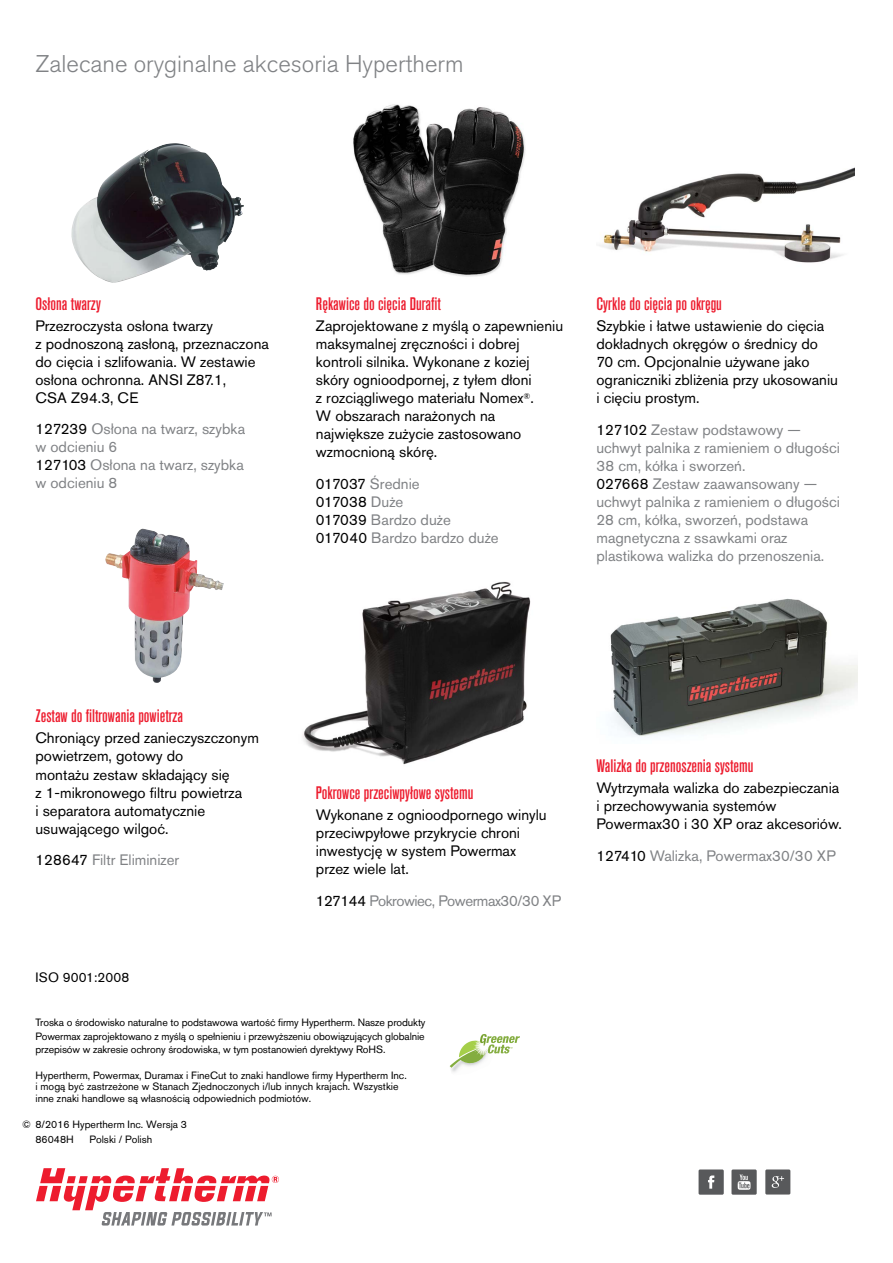
<style>
.page{position:relative;width:893px;height:1263px;background:#fff}
.page>*{position:absolute;margin:0;border:0;box-sizing:border-box;transform-origin:0 0}
.t1{font:300 24px "Akzidenz Grotesk Pro";color:#808285}
.t2{font:500 condensed 18px "Akzidenz Grotesk Pro";color:#ed1c2e}
.t3{font:15px/18px "Akzidenz Grotesk Pro";color:#000}
.t4{font:15px/18px "Akzidenz Grotesk Pro";color:#808285}
.t5{font:15px "Akzidenz Grotesk Pro";letter-spacing:-.03em;color:#808285}
.t6{font:13.5px "Akzidenz Grotesk Pro";letter-spacing:.01em;color:#000}
.t7{font:10.5px/13.5px "Akzidenz Grotesk Pro";color:#000}
.s1{color:#000}
</style>
<div class="page">
<svg style="left:36px;top:1168px;width:243px;height:57px"></svg>
<div style="left:699px;top:1169px;width:25px;height:26px;background:#58595b"></div>
<svg style="left:708px;top:1175px;width:6px;height:14px"></svg>
<div style="left:731px;top:1169px;width:26px;height:26px;background:#58595b"></div>
<svg style="left:738px;top:1174px;width:12px;height:16px"></svg>
<div style="left:765px;top:1169px;width:25px;height:25px;background:#58595b"></div>
<svg style="left:772px;top:1176px;width:12px;height:12px"></svg>
<img style="left:451px;top:1068px;width:8px;height:4px">
<svg style="left:450px;top:1034px;width:70px;height:34px"></svg>
<img style="left:71px;top:143px;width:148px;height:140px">
<img style="left:105px;top:529px;width:119px;height:154px">
<img style="left:353px;top:104px;width:172px;height:173px">
<img style="left:302px;top:581px;width:229px;height:184px">
<img style="left:610px;top:598px;width:247px;height:139px">
<img style="left:599px;top:167px;width:256px;height:96px">
<h1 class="t1" style="left:36px;top:48px;width:430px">Zalecane oryginalne akcesoria Hypertherm</h1>
<p class="t2" style="left:36px;top:292px;width:67px">Osłona twarzy</p>
<p class="t3" style="left:36px;top:317px;width:235px">Przezroczysta osłona twarzy<br>z podnoszoną zasłoną, przeznaczona do cięcia i szlifowania. W zestawie osłona ochronna. ANSI Z87.1,<br>CSA Z94.3, CE</p>
<p class="t4" style="left:36px;top:420px;width:211px"><span class="s1">127239</span> Osłona na twarz, szybka w odcieniu 6<br><span class="s1">127103</span> Osłona na twarz, szybka w odcieniu 8</p>
<p class="t2" style="left:316px;top:292px;width:126px">Rękawice do cięcia Durafit</p>
<p class="t3" style="left:316px;top:317px;width:249px">Zaprojektowane z myślą o zapewnieniu maksymalnej zręczności i dobrej kontroli silnika. Wykonane z koziej skóry ognioodpornej, z tyłem dłoni<br>z rozciągliwego materiału Nomex<sup>®</sup>.<br>W obszarach narażonych na największe zużycie zastosowano wzmocnioną skórę.</p>
<p class="t4" style="left:316px;top:474px;width:184px"><span class="s1">017037</span> Średnie<br><span class="s1">017038</span> Duże<br><span class="s1">017039</span> Bardzo duże<br><span class="s1">017040</span> Bardzo bardzo duże</p>
<p class="t2" style="left:596px;top:292px;width:127px">Cyrkle do cięcia po okręgu</p>
<p class="t3" style="left:596px;top:317px;width:243px">Szybkie i łatwe ustawienie do cięcia dokładnych okręgów o średnicy do<br>70 cm. Opcjonalnie używane jako ograniczniki zbliżenia przy ukosowaniu i cięciu prostym.</p>
<p class="t4" style="left:596px;top:420px;width:245px"><span class="s1">127102</span> Zestaw podstawowy — uchwyt palnika z ramieniem o długości<br>38 cm, kółka i sworzeń.<br><span class="s1">027668</span> Zestaw zaawansowany — uchwyt palnika z ramieniem o długości<br>28 cm, kółka, sworzeń, podstawa magnetyczna z ssawkami oraz plastikowa walizka do przenoszenia.</p>
<p class="t2" style="left:36px;top:704px;width:149px">Zestaw do filtrowania powietrza</p>
<p class="t3" style="left:36px;top:729px;width:225px">Chroniący przed zanieczyszczonym powietrzem, gotowy do<br>montażu zestaw składający się<br>z 1-mikronowego filtru powietrza<br>i separatora automatycznie usuwającego wilgoć.</p>
<p class="t4" style="left:36px;top:851px;width:145px"><span class="s1">128647</span> Filtr Eliminizer</p>
<p class="t2" style="left:316px;top:781px;width:159px">Pokrowce przeciwpyłowe systemu</p>
<p class="t3" style="left:316px;top:806px;width:232px">Wykonane z ognioodpornego winylu przeciwpyłowe przykrycie chroni inwestycję w system Powermax przez wiele lat.</p>
<p class="t5" style="left:316px;top:891px;width:247px"><span class="s1">127144</span> Pokrowiec, Powermax30/30 XP</p>
<p class="t6" style="left:36px;top:969px;width:95px">ISO 9001:2008</p>
<p class="t7" style="left:36px;top:1016px;width:392px;text-align:justify">Troska o środowisko naturalne to podstawowa wartość firmy Hypertherm. Nasze produkty Powermax zaprojektowano z myślą o spełnieniu i przewyższeniu obowiązujących globalnie przepisów w zakresie ochrony środowiska, w tym postanowień dyrektywy RoHS.</p>
<p class="t7" style="left:36px;top:1070px;width:373px;line-height:11.2px">Hypertherm, Powermax, Duramax i FineCut to znaki handlowe firmy Hypertherm Inc. i mogą być zastrzeżone w Stanach Zjednoczonych i/lub innych krajach. Wszystkie inne znaki handlowe są własnością odpowiednich podmiotów.</p>
<p class="t7" style="left:36px;top:1116px;width:153px;line-height:15.8px;text-indent:-14px">© 8/2016 Hypertherm Inc. Wersja 3<br>86048H</p>
<p class="t7" style="left:90px;top:1133px;width:64px">Polski / Polish</p>
<p class="t2" style="left:596px;top:754px;width:158px">Walizka do przenoszenia systemu</p>
<p class="t3" style="left:596px;top:779px;width:247px">Wytrzymała walizka do zabezpieczania i przechowywania systemów<br>Powermax30 i 30 XP oraz akcesoriów.</p>
<p class="t4" style="left:596px;top:846px;width:241px"><span class="s1">127410</span> Walizka, Powermax30/30 XP</p>
</div>
